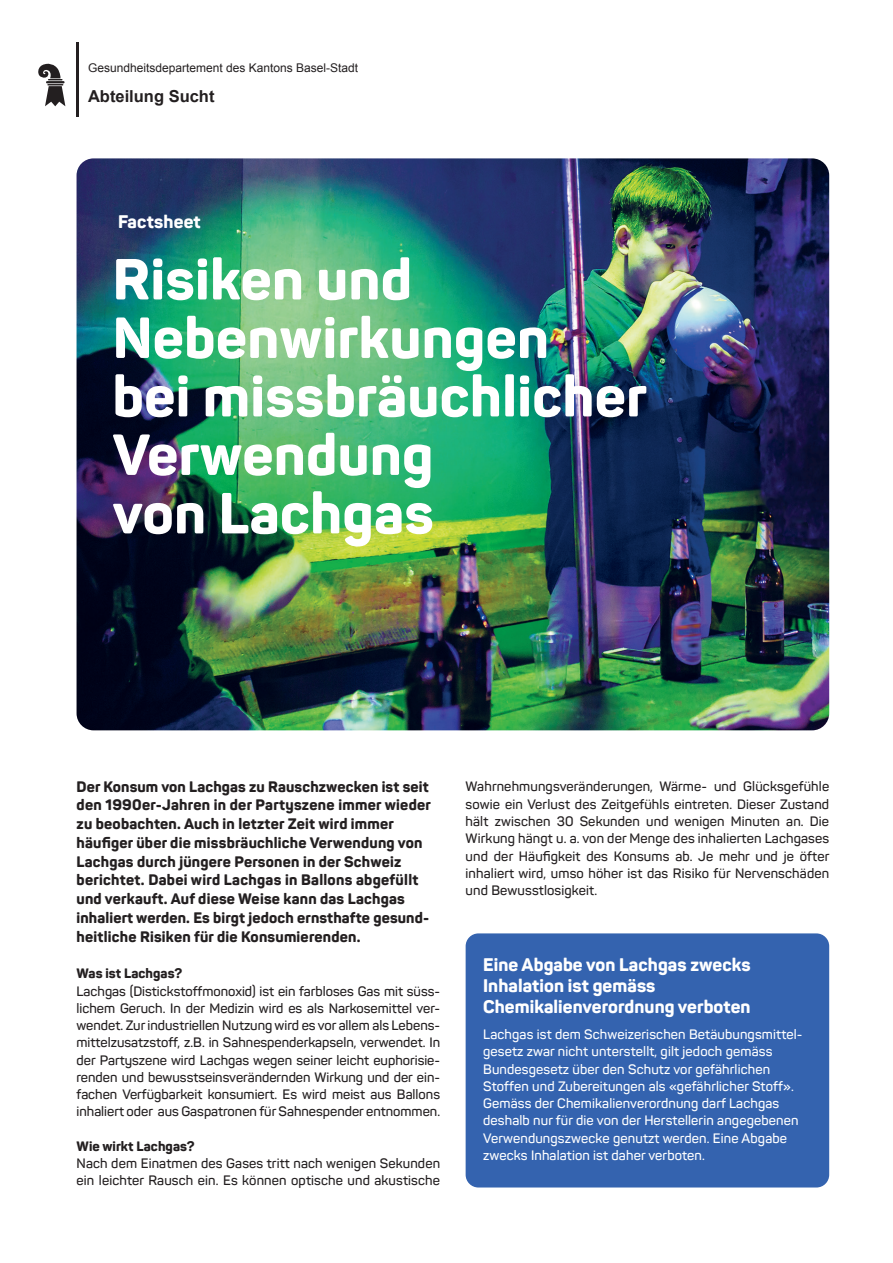
<style>
.page{position:relative;width:893px;height:1263px;background:#fff}
.page>*{position:absolute;margin:0;border:0;box-sizing:border-box;transform-origin:0 0}
.t1{font:800 57px/58.5px "Panton";letter-spacing:.01em;color:#fff}
.t2{font:800 18px/21px "Panton";letter-spacing:.005em;color:#fff}
.t3{font:700 16.5px "Arial";color:#231f20}
.t4{font:800 15px/18.9px "Panton";letter-spacing:.015em;color:#231f20}
.t5{font:600 13.5px/17.2px "Panton";letter-spacing:.01em;color:#231f20;text-align:justify}
.t6{font:600 13.5px/17.2px "Panton";letter-spacing:.01em;color:#fff}
.t7{font:800 13.5px "Panton";letter-spacing:.005em;color:#231f20}
.t8{font:12px "Arial";color:#231f20}
</style>
<div class="page">
<svg style="left:38px;top:63px;width:27px;height:43px"></svg>
<hr style="left:76px;top:43px;width:2px;height:74px;background:#231f20">
<img style="left:77px;top:158px;width:752px;height:572px">
<div style="left:466px;top:933px;width:363px;height:254px;background:#3463af;border-radius:13px"></div>
<p class="t8" style="left:88px;top:60px;width:272px">Gesundheitsdepartement des Kantons Basel-Stadt</p>
<p class="t3" style="left:88px;top:85px;width:128px">Abteilung Sucht</p>
<h2 class="t2" style="left:118px;top:211px;width:84px">Factsheet</h2>
<h1 class="t1" style="left:113px;top:249px;width:536px">Risiken und<br>Nebenwirkungen<br>bei missbräuchlicher<br>Verwendung<br>von Lachgas</h1>
<p class="t4" style="left:77px;top:777px;width:356px">Der Konsum von Lachgas zu Rauschzwecken ist seit den 1990er-Jahren in der Partyszene immer wieder zu beobachten. Auch in letzter Zeit wird immer häufiger über die missbräuchliche Verwendung von Lachgas durch jüngere Personen in der Schweiz berichtet. Dabei wird Lachgas in Ballons abgefüllt und verkauft. Auf diese Weise kann das Lachgas inhaliert werden. Es birgt jedoch ernsthafte gesund&shy;heitliche Risiken für die Konsumierenden.</p>
<p class="t7" style="left:77px;top:965px;width:107px">Was ist Lachgas?</p>
<p class="t5" style="left:77px;top:982px;width:365px">Lachgas (Distickstoffmonoxid) ist ein farbloses Gas mit süss&shy;lichem Geruch. In der Medizin wird es als Narkosemittel ver&shy;wendet. Zur industriellen Nutzung wird es vor allem als Lebens&shy;mittelzusatzstoff, z.B. in Sahnespenderkapseln, verwendet. In der Partyszene wird Lachgas wegen seiner leicht euphorisie&shy;renden und bewusstseinsverändernden Wirkung und der ein&shy;fachen Verfügbarkeit konsumiert. Es wird meist aus Ballons inhaliert oder aus Gaspatronen für Sahnespender entnommen.</p>
<p class="t7" style="left:77px;top:1137px;width:120px">Wie wirkt Lachgas?</p>
<p class="t5" style="left:77px;top:1154px;width:365px">Nach dem Einatmen des Gases tritt nach wenigen Sekunden ein leichter Rausch ein. Es können optische und akustische</p>
<p class="t5" style="left:466px;top:778px;width:365px">Wahrnehmungsveränderungen, Wärme- und Glücksgefühle sowie ein Verlust des Zeitgefühls eintreten. Dieser Zustand hält zwischen 30 Sekunden und wenigen Minuten an. Die Wirkung hängt u. a. von der Menge des inhalierten Lachgases und der Häufigkeit des Konsums ab. Je mehr und je öfter inhaliert wird, umso höher ist das Risiko für Nervenschäden und Bewusstlosigkeit.</p>
<h2 class="t2" style="left:483px;top:954px;width:269px">Eine Abgabe von Lachgas zwecks<br>Inhalation ist gemäss<br>Chemikalienverordnung verboten</h2>
<p class="t6" style="left:483px;top:1026px;width:321px">Lachgas ist dem Schweizerischen Betäubungsmittel&shy;gesetz zwar nicht unterstellt, gilt jedoch gemäss Bundesgesetz über den Schutz vor gefährlichen Stoffen und Zubereitungen als «gefährlicher Stoff».<br>Gemäss der Chemikalienverordnung darf Lachgas deshalb nur für die von der Herstellerin angegebenen Verwendungszwecke genutzt werden. Eine Abgabe zwecks Inhalation ist daher verboten.</p>
</div>
